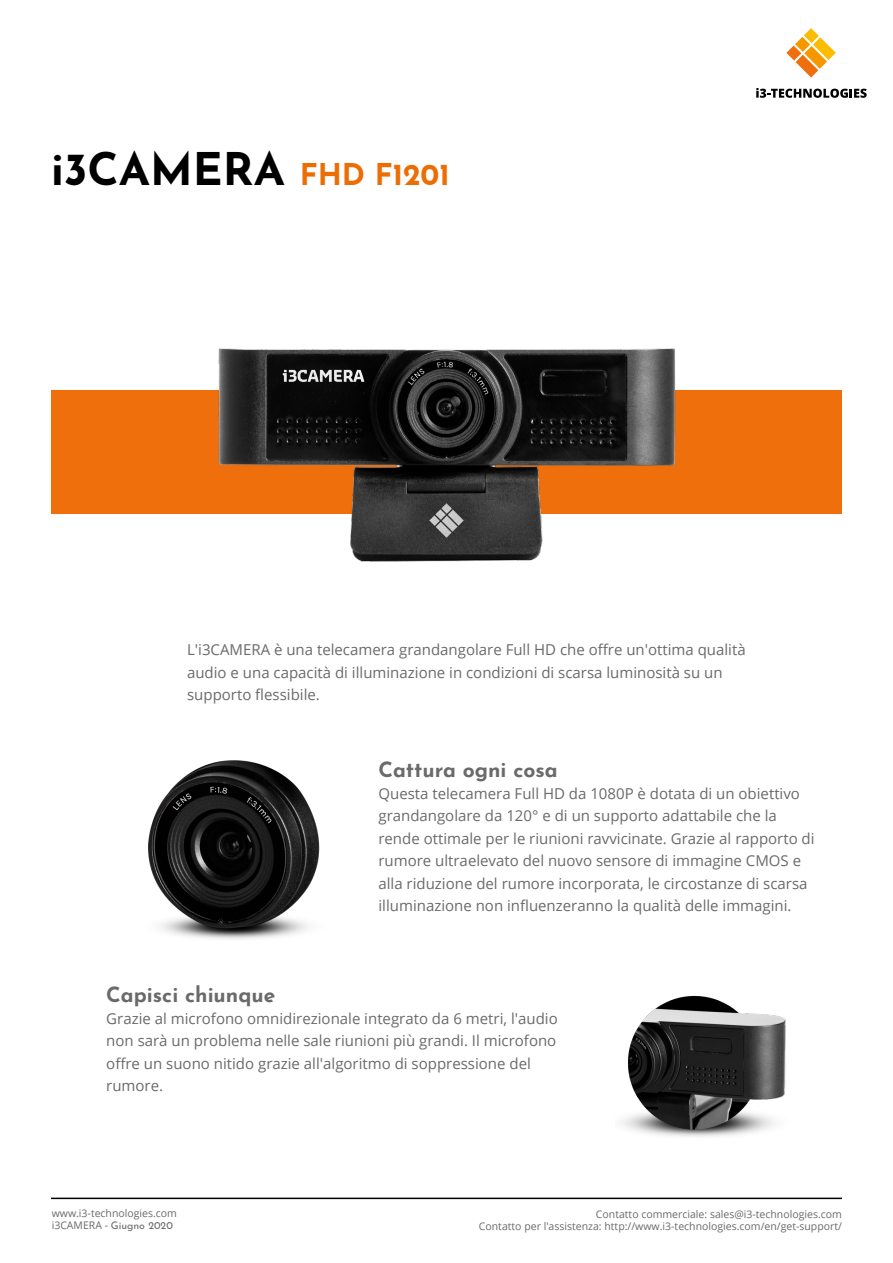
<style>
.page{position:relative;width:893px;height:1263px;background:#fff}
.page>*{position:absolute;margin:0;border:0;box-sizing:border-box;transform-origin:0 0}
.t1{font:700 45px "Josefin Sans";color:#000}
.t2{font:700 21px "Josefin Sans";color:#6a6a6b}
.t3{font:15px/22.5px "Open Sans";color:#6a6a6b}
.t4{font:10.5px/12px "Open Sans";color:#6a6a6b;text-align:right}
.t5{font:10.5px "Josefin Sans";color:#6a6a6b}
.s1{font-size:30px;color:#ed6d05}
.s2{font-family:"Open Sans"}
</style>
<div class="page">
<div style="left:52px;top:390px;width:790px;height:124px;background:#ee6f0c"></div>
<img style="left:218px;top:348px;width:458px;height:214px">
<svg style="left:786px;top:28px;width:50px;height:50px"></svg>
<svg style="left:756px;top:88px;width:111px;height:10px"></svg>
<hr style="left:51px;top:1197px;width:791px;height:2px;background:#000">
<img style="left:148px;top:760px;width:172px;height:179px">
<img style="left:622px;top:995px;width:164px;height:142px">
<h1 class="t1" style="left:51px;top:129px;width:400px">i3CAMERA <span class="s1">FHD F1201</span></h1>
<p class="t3" style="left:187px;top:638px;width:560px">L'i3CAMERA è una telecamera grandangolare Full HD che offre un'ottima qualità audio e una capacità di illuminazione in condizioni di scarsa luminosità su un supporto flessibile.</p>
<h2 class="t2" style="left:378px;top:751px;width:181px">Cattura ogni cosa</h2>
<h2 class="t2" style="left:106px;top:975px;width:171px">Capisci chiunque</h2>
<p class="t3" style="left:378px;top:782px;width:438px">Questa telecamera Full HD da 1080P è dotata di un obiettivo grandangolare da 120° e di un supporto adattabile che la rende ottimale per le riunioni ravvicinate. Grazie al rapporto di rumore ultraelevato del nuovo sensore di immagine CMOS e alla riduzione del rumore incorporata, le circostanze di scarsa illuminazione non influenzeranno la qualità delle immagini.</p>
<p class="t3" style="left:106px;top:1006px;width:453px">Grazie al microfono omnidirezionale integrato da 6 metri, l'audio non sarà un problema nelle sale riunioni più grandi. Il microfono offre un suono nitido grazie all'algoritmo di soppressione del rumore.</p>
<p class="t4" style="left:52px;top:1206px;width:127px">www.i3-technologies.com</p>
<p class="t5" style="left:52px;top:1216px;width:123px"><span class="s2">i3CAMERA -</span> Giugno 2020</p>
<p class="t4" style="left:479px;top:1208px;width:365px">Contatto commerciale: sales@i3-technologies.com<br>Contatto per l'assistenza: http://www.i3-technologies.com/en/get-support/</p>
</div>
